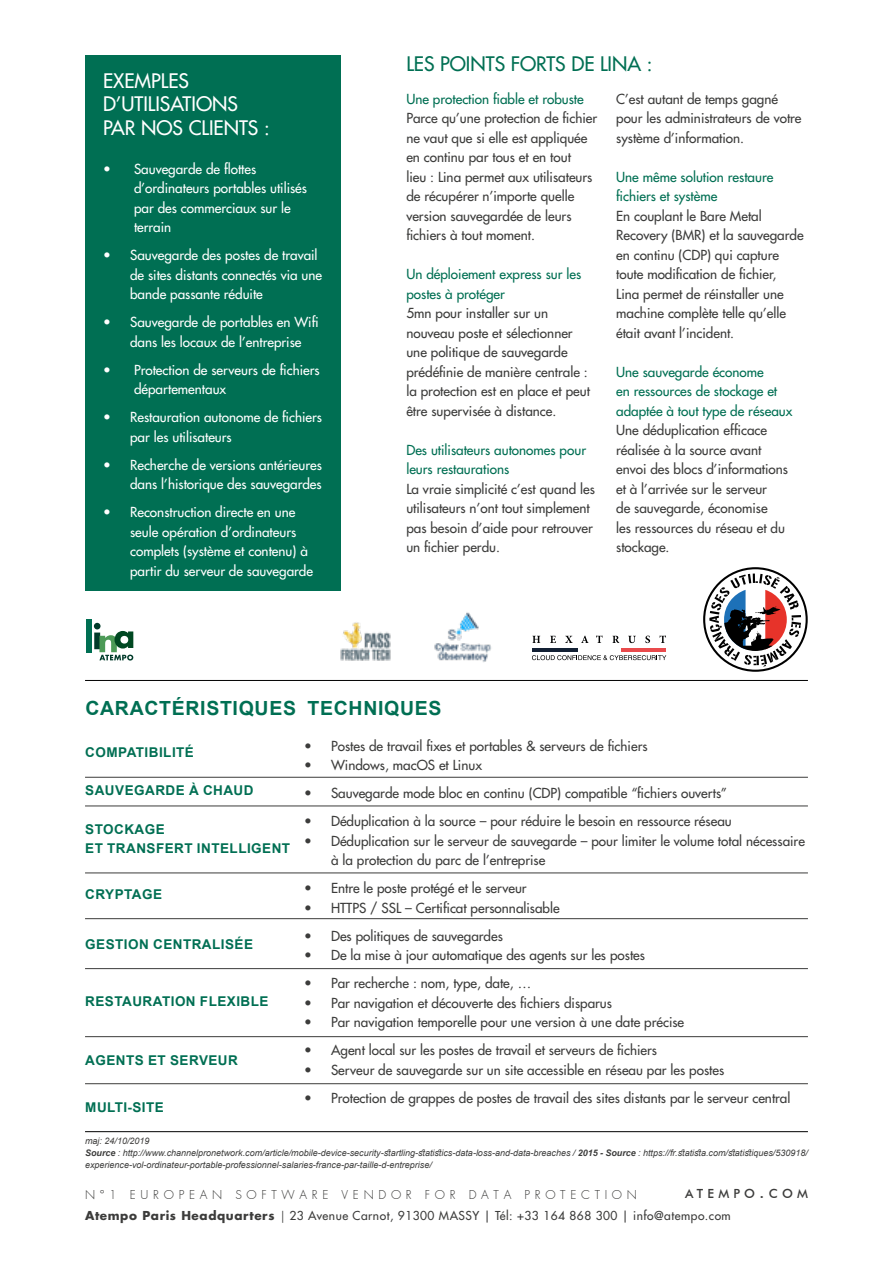
<style>
.page{position:relative;width:893px;height:1263px;background:#fff}
.page>*{position:absolute;margin:0;border:0;box-sizing:border-box;transform-origin:0 0}
.t1{font:500 19.5px/23.4px "Futura Std";color:#fff}
.t2{font:700 19.5px "Arial";letter-spacing:.035em;color:#006f53}
.t3{font:500 19.5px "Futura Std";color:#006f53}
.t4{font:500 13.5px/19.5px "Futura Std";color:#3c3c3b}
.t5{font:500 13.5px/19.5px "Futura Std";color:#fff}
.t6{font:500 13.5px/19.5px "Futura Std";color:#006f53}
.t7{font:700 13.5px/19.5px "Arial";letter-spacing:.035em;color:#006f53}
.t8{font:500 12.6px "Futura BT";letter-spacing:.33em;color:#3c3c3b}
.t9{font:500 12px "Futura Std";letter-spacing:.04em;color:#3c3c3b}
.t10{font:300 12px "Futura";letter-spacing:.39em;color:#3c3c3b}
.t11{font:italic 9px/12px "Arial";color:#3c3c3b}
.t12{font:italic 9px "Arial";color:#3d3c3b}
.s1{font-weight:700}
.s2{font-size:18px}
.s3{font-family:"Futura BT";font-stretch:condensed}
</style>
<div class="page">
<div style="left:85px;top:55px;width:255px;height:536px;background:#006f53"></div>
<div style="left:86px;top:619px;width:6px;height:33px;background:#006f53"></div>
<svg style="left:94px;top:623px;width:39px;height:37px"></svg>
<hr style="left:85px;top:680px;width:723px;height:1px;background:#000">
<hr style="left:85px;top:777px;width:723px;height:1px;background:#3c3c3b">
<hr style="left:85px;top:806px;width:723px;height:1px;background:#3c3c3b">
<hr style="left:85px;top:873px;width:723px;height:1px;background:#3c3c3b">
<hr style="left:85px;top:918px;width:723px;height:1px;background:#3c3c3b">
<hr style="left:85px;top:968px;width:723px;height:1px;background:#3c3c3b">
<hr style="left:85px;top:1036px;width:723px;height:1px;background:#3c3c3b">
<hr style="left:85px;top:1083px;width:723px;height:1px;background:#3c3c3b">
<hr style="left:85px;top:1131px;width:723px;height:1px;background:#000">
<svg style="left:532px;top:636px;width:8px;height:7px"></svg>
<svg style="left:550px;top:636px;width:6px;height:7px"></svg>
<svg style="left:565px;top:636px;width:8px;height:7px"></svg>
<svg style="left:581px;top:636px;width:7px;height:7px"></svg>
<svg style="left:596px;top:635px;width:7px;height:8px"></svg>
<svg style="left:612px;top:636px;width:7px;height:7px"></svg>
<svg style="left:628px;top:636px;width:8px;height:7px"></svg>
<svg style="left:645px;top:636px;width:5px;height:7px"></svg>
<svg style="left:660px;top:635px;width:6px;height:8px"></svg>
<hr style="left:532px;top:648px;width:46px;height:4px;background:#122034">
<hr style="left:620px;top:648px;width:46px;height:4px;background:#e94a4c">
<svg style="left:532px;top:655px;width:134px;height:5px"></svg>
<img style="left:434px;top:612px;width:57px;height:50px">
<img style="left:340px;top:622px;width:51px;height:39px">
<div style="left:703px;top:567px;width:105px;height:105px;border:2px solid #000;border-radius:50%"></div>
<svg style="left:709px;top:573px;width:92px;height:94px"></svg>
<h1 class="t1" style="left:103px;top:69px;width:168px">EXEMPLES<br>D’UTILISATIONS<br>PAR NOS CLIENTS :</h1>
<p class="t5" style="left:134px;top:159px;width:175px;text-indent:-31px">• Sauvegarde de flottes d’ordinateurs portables utilisés par des commerciaux sur le terrain</p>
<p class="t5" style="left:130px;top:245px;width:193px;text-indent:-27px">• Sauvegarde des postes de travail de sites distants connectés via une bande passante réduite</p>
<p class="t5" style="left:130px;top:312px;width:190px;text-indent:-27px">• Sauvegarde de portables en Wifi dans les locaux de l’entreprise</p>
<p class="t5" style="left:134px;top:360px;width:187px;text-indent:-31px">• Protection de serveurs de fichiers départementaux</p>
<p class="t5" style="left:130px;top:407px;width:193px;text-indent:-27px">• Restauration autonome de fichiers par les utilisateurs</p>
<p class="t5" style="left:103px;top:455px;width:220px;text-align:right">• Recherche de versions antérieures dans l’historique des sauvegardes</p>
<p class="t5" style="left:130px;top:502px;width:184px;text-indent:-27px">• Reconstruction directe en une seule opération d’ordinateurs complets (système et contenu) à partir du serveur de sauvegarde</p>
<h1 class="t3" style="left:406px;top:52px;width:248px">LES POINTS FORTS DE LINA :</h1>
<p class="t6" style="left:406px;top:89px;width:179px">Une protection fiable et robuste</p>
<p class="t4" style="left:406px;top:109px;width:192px">Parce qu’une protection de fichier ne vaut que si elle est appliquée en continu par tous et en tout<br>lieu : Lina permet aux utilisateurs de récupérer n’importe quelle version sauvegardée de leurs fichiers à tout moment.</p>
<p class="t6" style="left:406px;top:265px;width:176px">Un déploiement express sur les postes à protéger</p>
<p class="t4" style="left:406px;top:304px;width:185px">5mn pour installer sur un nouveau poste et sélectionner une politique de sauvegarde prédéfinie de manière centrale : la protection est en place et peut être supervisée à distance.</p>
<p class="t6" style="left:406px;top:440px;width:181px">Des utilisateurs autonomes pour leurs restaurations</p>
<p class="t4" style="left:406px;top:479px;width:190px">La vraie simplicité c’est quand les utilisateurs n’ont tout simplement pas besoin d’aide pour retrouver un fichier perdu.</p>
<p class="t4" style="left:616px;top:89px;width:187px">C’est autant de temps gagné pour les administrateurs de votre système d’information.</p>
<p class="t6" style="left:616px;top:167px;width:159px">Une même solution restaure fichiers et système</p>
<p class="t4" style="left:616px;top:206px;width:189px">En couplant le Bare Metal<br>Recovery (BMR) et la sauvegarde en continu (CDP) qui capture toute modification de fichier,<br>Lina permet de réinstaller une machine complète telle qu’elle était avant l’incident.</p>
<p class="t6" style="left:616px;top:362px;width:178px">Une sauvegarde économe<br>en ressources de stockage et adaptée à tout type de réseaux</p>
<p class="t4" style="left:616px;top:420px;width:173px">Une déduplication efficace réalisée à la source avant envoi des blocs d’informations et à l’arrivée sur le serveur<br>de sauvegarde, économise<br>les ressources du réseau et du stockage.</p>
<h1 class="t2" style="left:85px;top:695px;width:358px">CARACTÉRISTIQUES TECHNIQUES</h1>
<p class="t4" style="left:304px;top:736px;width:345px">• Postes de travail fixes et portables &amp; serveurs de fichiers</p>
<p class="t4" style="left:304px;top:755px;width:179px">• Windows, macOS et Linux</p>
<p class="t4" style="left:304px;top:783px;width:425px">• Sauvegarde mode bloc en continu (CDP) compatible “fichiers ouverts”</p>
<p class="t4" style="left:304px;top:811px;width:429px">• Déduplication à la source – pour réduire le besoin en ressource réseau</p>
<p class="t4" style="left:331px;top:831px;width:475px;text-indent:-27px">• Déduplication sur le serveur de sauvegarde – pour limiter le volume total nécessaire à la protection du parc de l’entreprise</p>
<p class="t4" style="left:304px;top:878px;width:224px">• Entre le poste protégé et le serveur</p>
<p class="t4" style="left:304px;top:898px;width:257px">• HTTPS / SSL – Certificat personnalisable</p>
<p class="t4" style="left:304px;top:926px;width:200px">• Des politiques de sauvegardes</p>
<p class="t4" style="left:304px;top:945px;width:342px">• De la mise à jour automatique des agents sur les postes</p>
<p class="t4" style="left:304px;top:973px;width:229px">• Par recherche : nom, type, date, …</p>
<p class="t4" style="left:304px;top:993px;width:309px">• Par navigation et découverte des fichiers disparus</p>
<p class="t4" style="left:304px;top:1012px;width:382px">• Par navigation temporelle pour une version à une date précise</p>
<p class="t4" style="left:304px;top:1040px;width:355px">• Agent local sur les postes de travail et serveurs de fichiers</p>
<p class="t4" style="left:304px;top:1060px;width:422px">• Serveur de sauvegarde sur un site accessible en réseau par les postes</p>
<p class="t4" style="left:304px;top:1088px;width:488px">• Protection de grappes de postes de travail des sites distants par le serveur central</p>
<p class="t7" style="left:85px;top:743px;width:110px">COMPATIBILITÉ</p>
<p class="t7" style="left:85px;top:780px;width:170px">SAUVEGARDE À CHAUD</p>
<p class="t7" style="left:85px;top:819px;width:206px">STOCKAGE<br>ET TRANSFERT INTELLIGENT</p>
<p class="t7" style="left:85px;top:884px;width:78px">CRYPTAGE</p>
<p class="t7" style="left:85px;top:934px;width:169px">GESTION CENTRALISÉE</p>
<p class="t7" style="left:85px;top:992px;width:185px">RESTAURATION FLEXIBLE</p>
<p class="t7" style="left:85px;top:1051px;width:154px">AGENTS ET SERVEUR</p>
<p class="t7" style="left:85px;top:1098px;width:80px">MULTI-SITE</p>
<p class="t11" style="left:85px;top:1147px;width:724px"><span class="s1">Source</span> : http://www.channelpronetwork.com/article/mobile-device-security-startling-statistics-data-loss-and-data-breaches / <span class="s1">2015 - Source</span> : https://fr.statista.com/statistiques/530918/ experience-vol-ordinateur-portable-professionnel-salaries-france-par-taille-d-entreprise/</p>
<p class="t10" style="left:85px;top:1186px;width:553px">N°1 EUROPEAN SOFTWARE VENDOR FOR DATA PROTECTION</p>
<p class="t8" style="left:685px;top:1186px;width:124px">ATEMPO<span class="s2">.</span>COM</p>
<p class="t9" style="left:85px;top:1208px;width:647px"><span class="s1">Atempo Paris Headquarters</span> <span class="s3">|</span> 23 Avenue Carnot, 91300 MASSY | Tél: +33 164 868 300 | info@atempo.com</p>
<p class="t12" style="left:85px;top:1134px;width:66px">maj: 24/10/2019</p>
</div>
